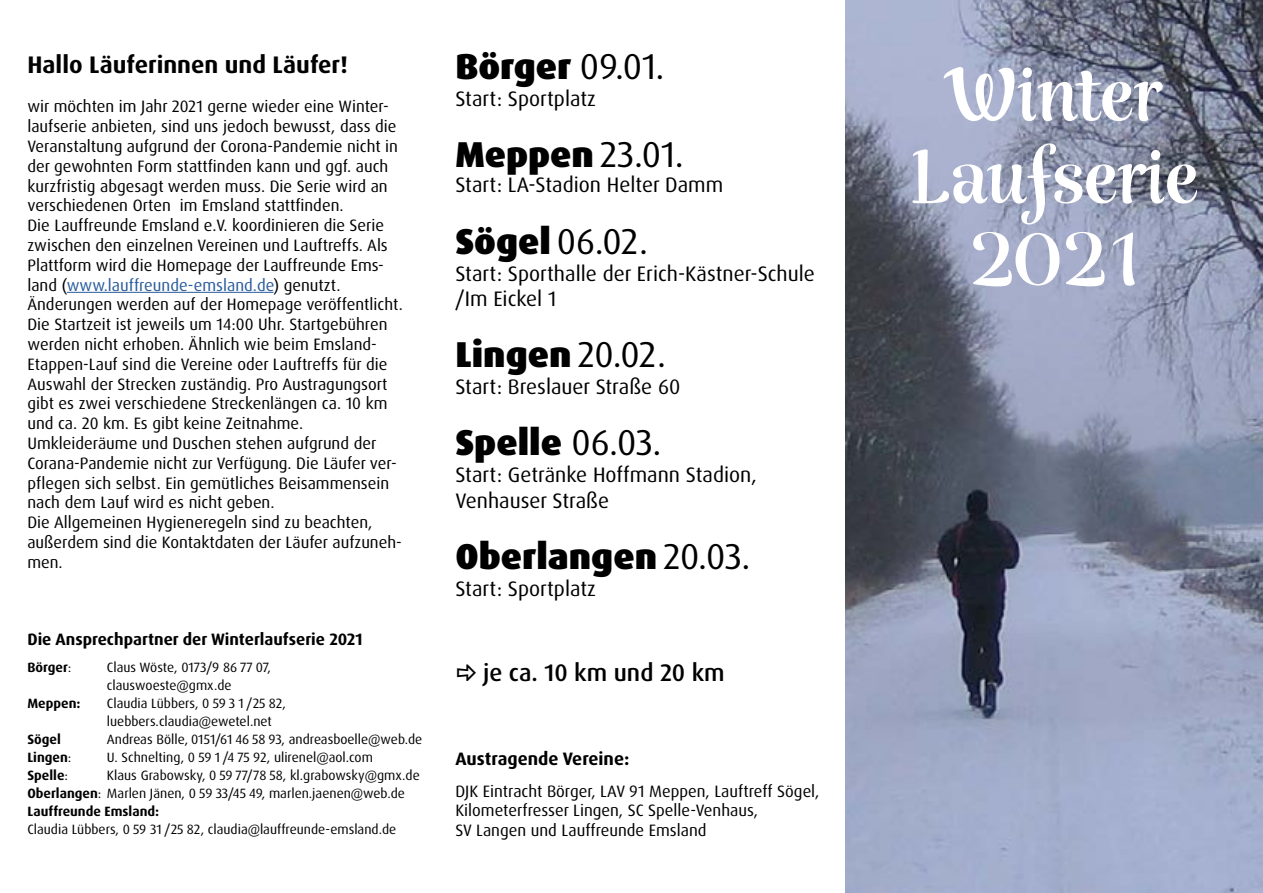
<style>
.page{position:relative;width:1263px;height:893px;background:#fff}
.page>*{position:absolute;margin:0;border:0;box-sizing:border-box;transform-origin:0 0}
.t1{font:76.5px/82.5px "Rumba Std Extra";color:#fff;text-align:center}
.t2{font:900 36px "Dax Pro";color:#000}
.t3{font:36px "Dax Pro";color:#000}
.t4{font:700 24px "Dax Pro";color:#000}
.t5{font:500 24px "Dax Pro";color:#000}
.t6{font:21px/25.2px "Dax Pro";color:#000}
.t7{font:700 18px "Dax Pro";color:#000}
.t8{font:16.5px/19.8px "Dax Pro";color:#000}
.t9{font:700 16.5px "Dax Pro";color:#000}
.t10{font:13.5px/18px "Dax Pro";color:#000}
.t11{font:700 13.5px "Dax Pro";color:#000}
.s1{color:#275b9b}
.s2{font-weight:400}
.s3{font-weight:700}
.s4{font-weight:900}
</style>
<div class="page">
<img style="left:845px;top:0;width:418px;height:893px">
<hr style="left:67px;top:292px;width:207px;height:1px;background:#275b9b">
<h3 class="t4" style="left:27px;top:49px;width:322px">Hallo Läuferinnen und Läufer!</h3>
<p class="t8" style="left:27px;top:97px;width:377px">wir möchten im Jahr 2021 gerne wieder eine Winter&shy;laufserie anbieten, sind uns jedoch bewusst, dass die Veranstaltung aufgrund der Corona-Pandemie nicht in der gewohnten Form stattfinden kann und ggf. auch kurzfristig abgesagt werden muss. Die Serie wird an verschiedenen Orten im Emsland stattfinden.<br>Die Lauffreunde Emsland e.V. koordinieren die Serie zwischen den einzelnen Vereinen und Lauftreffs. Als Plattform wird die Homepage der Lauffreunde Ems&shy;land (<span class="s1">www.lauffreunde-emsland.de</span>) genutzt.<br>Änderungen werden auf der Homepage veröffentlicht.<br>Die Startzeit ist jeweils um 14:00 Uhr. Startgebühren werden nicht erhoben. Ähnlich wie beim Emsland-Etappen-Lauf sind die Vereine oder Lauftreffs für die Auswahl der Strecken zuständig. Pro Austragungsort gibt es zwei verschiedene Streckenlängen ca. 10 km und ca. 20 km. Es gibt keine Zeitnahme.<br>Umkleideräume und Duschen stehen aufgrund der Corana-Pandemie nicht zur Verfügung. Die Läufer ver&shy;pflegen sich selbst. Ein gemütliches Beisammensein nach dem Lauf wird es nicht geben.<br>Die Allgemeinen Hygieneregeln sind zu beachten, außerdem sind die Kontaktdaten der Läufer aufzuneh&shy;men.</p>
<p class="t9" style="left:27px;top:629px;width:337px">Die Ansprechpartner der Winterlaufserie 2021</p>
<p class="t11" style="left:27px;top:659px;width:45px">Börger<span class="s2">:</span></p>
<p class="t10" style="left:107px;top:659px;width:166px">Claus Wöste, 0173/9 86 77 07, clauswoeste@gmx.de</p>
<p class="t11" style="left:27px;top:695px;width:55px">Meppen:</p>
<p class="t10" style="left:107px;top:695px;width:181px">Claudia Lübbers, 0 59 3 1 /25 82, luebbers.claudia@ewetel.net</p>
<p class="t11" style="left:27px;top:731px;width:35px">Sögel</p>
<p class="t10" style="left:107px;top:731px;width:317px">Andreas Bölle, 0151/61 46 58 93, andreasboelle@web.de</p>
<p class="t11" style="left:27px;top:749px;width:46px">Lingen<span class="s2">:</span></p>
<p class="t10" style="left:107px;top:749px;width:268px">U. Schnelting, 0 59 1 /4 75 92, ulirenel@aol.com</p>
<p class="t11" style="left:27px;top:767px;width:42px">Spelle<span class="s2">:</span></p>
<p class="t10" style="left:27px;top:767px;width:394px;text-indent:80px">Klaus Grabowsky, 0 59 77/78 58, kl.grabowsky@gmx.de<br><span class="s3">Oberlangen</span>: Marlen Jänen, 0 59 33/45 49, marlen.jaenen@web.de<br><span class="s3">Lauffreunde Emsland:</span></p>
<p class="t10" style="left:27px;top:821px;width:370px">Claudia Lübbers, 0 59 31 /25 82, claudia@lauffreunde-emsland.de</p>
<h2 class="t2" style="left:455px;top:43px;width:211px">Börger <span class="s2">09.01.</span></h2>
<p class="t6" style="left:455px;top:86px;width:142px">Start: Sportplatz</p>
<h2 class="t2" style="left:455px;top:131px;width:230px">Meppen <span class="s2">23.01.</span></h2>
<p class="t6" style="left:455px;top:173px;width:269px">Start: LA-Stadion Helter Damm</p>
<h2 class="t3" style="left:455px;top:218px;width:194px"><span class="s4">Sögel</span> 06.02.</h2>
<p class="t6" style="left:455px;top:261px;width:361px">Start: Sporthalle der Erich-Kästner-Schule /Im Eickel 1</p>
<h2 class="t2" style="left:455px;top:331px;width:212px">Lingen <span class="s2">20.02.</span></h2>
<p class="t6" style="left:455px;top:374px;width:226px">Start: Breslauer Straße 60</p>
<h2 class="t2" style="left:455px;top:419px;width:208px">Spelle <span class="s2">06.03.</span></h2>
<p class="t6" style="left:455px;top:462px;width:303px">Start: Getränke Hoffmann Stadion,<br>Venhauser Straße</p>
<h2 class="t2" style="left:455px;top:533px;width:297px">Oberlangen <span class="s2">20.03.</span></h2>
<p class="t6" style="left:455px;top:576px;width:142px">Start: Sportplatz</p>
<h3 class="t5" style="left:455px;top:657px;width:271px">⇨ je ca. 10 km und 20 km</h3>
<p class="t7" style="left:455px;top:747px;width:175px">Austragende Vereine:</p>
<p class="t8" style="left:455px;top:781px;width:366px">DJK Eintracht Börger, LAV 91 Meppen, Lauftreff Sögel,<br>Kilometerfresser Lingen, SC Spelle-Venhaus,<br>SV Langen und Lauffreunde Emsland</p>
<h1 class="t1" style="left:910px;top:53px;width:290px">Winter<br>Laufserie<br>202 1</h1>
</div>
